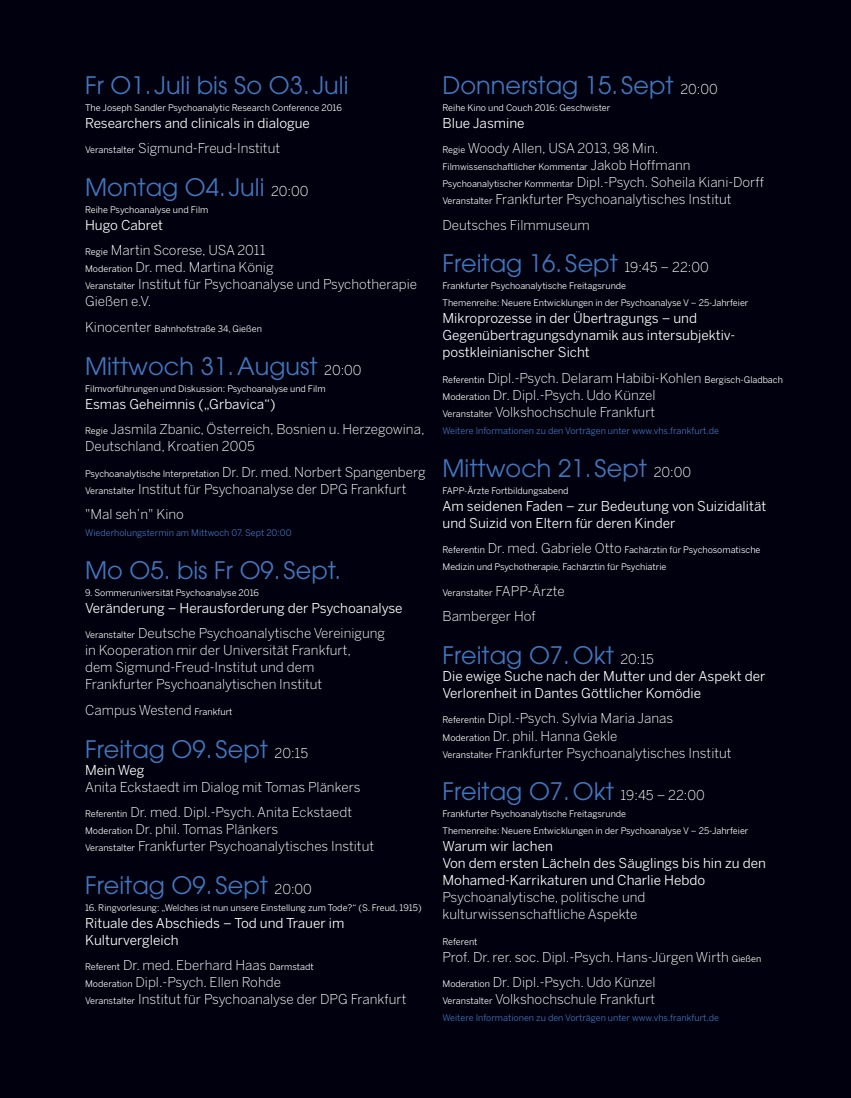
<style>
.page{position:relative;width:851px;height:1098px;background:#fff}
.page>*{position:absolute;margin:0;border:0;box-sizing:border-box;transform-origin:0 0}
.t1{font:24px "ITC Avant Garde Pro";color:#4276bc}
.t2{font:300 13.5px/17px "Benton Sans";color:#fff}
.t3{font:13.5px/17px "Benton Sans";color:#fff}
.t4{font:9px/17px "Benton Sans";color:#fff}
.t5{font:9px "Benton Sans";color:#4276bc}
.s1{font-size:9px}
.s2{font-weight:300}
.s3{font-family:"Benton Sans";font-weight:300;font-size:13.5px;color:#fff}
.s4{font-weight:400}
.s5{font-weight:400;font-size:9px}
.s6{font-weight:300;font-size:13.5px}
</style>
<div class="page">
<div style="left:0;top:0;width:850px;height:1097px;background:#00000e"></div>
<h1 class="t1" style="left:85px;top:70px;width:265px">Fr 01. Juli bis So 03. Juli</h1>
<p class="t4" style="left:85px;top:99px;width:258px">The Joseph Sandler Psychoanalytic Research Conference 2016</p>
<p class="t3" style="left:85px;top:110px;width:226px;line-height:25.5px">Researchers and clinicals in dialogue<br><span class="s1">Veranstalter</span> <span class="s2">Sigmund-Freud-Institut</span></p>
<h1 class="t1" style="left:85px;top:172px;width:225px">Montag 04. Juli <span class="s3">20:00</span></h1>
<p class="t4" style="left:85px;top:201px;width:125px">Reihe Psychoanalyse und Film</p>
<p class="t2" style="left:85px;top:212px;width:182px;line-height:25.5px"><span class="s4">Hugo Cabret<br></span><span class="s5">Regie</span> Martin Scorese, USA 2011</p>
<p class="t2" style="left:85px;top:259px;width:333px"><span class="s5">Moderation</span> Dr. med. Martina König<br><span class="s5">Veranstalter</span> Institut für Psychoanalyse und Psychotherapie<br>Gießen e.V.</p>
<p class="t4" style="left:85px;top:320px;width:178px"><span class="s6">Kinocenter</span> Bahnhofstraße 34, Gießen</p>
<h1 class="t1" style="left:85px;top:350px;width:278px">Mittwoch 31.August <span class="s3">20:00</span></h1>
<p class="t4" style="left:85px;top:379px;width:242px">Filmvorführungen und Diskussion: Psychoanalyse und Film</p>
<p class="t2" style="left:85px;top:390px;width:341px;line-height:25.5px"><span class="s4">Esmas Geheimnis („Grbavica“)<br></span><span class="s5">Regie</span> Jasmila Zbanic, Österreich, Bosnien u. Herzegowina,</p>
<p class="t2" style="left:85px;top:437px;width:171px">Deutschland, Kroatien 2005</p>
<p class="t4" style="left:85px;top:464px;width:342px">Psychoanalytische Interpretation <span class="s6">Dr. Dr. med. Norbert Spangenberg</span></p>
<p class="t2" style="left:85px;top:475px;width:323px;line-height:25.5px"><span class="s5">Veranstalter</span> Institut für Psychoanalyse der DPG Frankfurt "Mal seh’n" Kino</p>
<p class="t5" style="left:85px;top:527px;width:208px">Wiederholungstermin am Mittwoch 07. Sept 20:00</p>
<h1 class="t1" style="left:85px;top:555px;width:257px">Mo 05. bis Fr 09. Sept.</h1>
<p class="t4" style="left:85px;top:583px;width:175px">9. Sommeruniversität Psychoanalyse 2016</p>
<p class="t3" style="left:85px;top:594px;width:319px;line-height:25.5px">Veränderung – Herausforderung der Psychoanalyse<br><span class="s1">Veranstalter</span> <span class="s2">Deutsche Psychoanalytische Vereinigung</span></p>
<p class="t2" style="left:85px;top:641px;width:267px">in Kooperation mir der Universität Frankfurt, dem Sigmund-Freud-Institut und dem<br>Frankfurter Psychoanalytischen Institut</p>
<p class="t2" style="left:85px;top:701px;width:149px">Campus Westend <span class="s5">Frankfurt</span></p>
<h1 class="t1" style="left:85px;top:733px;width:224px">Freitag 09. Sept <span class="s3">20:15</span></h1>
<p class="t3" style="left:85px;top:760px;width:61px">Mein Weg</p>
<p class="t2" style="left:85px;top:773px;width:277px;line-height:25.5px">Anita Eckstaedt im Dialog mit Tomas Plänkers<br><span class="s5">Referentin</span> Dr. med. Dipl.-Psych. Anita Eckstaedt</p>
<p class="t2" style="left:85px;top:820px;width:290px"><span class="s5">Moderation</span> Dr. phil. Tomas Plänkers<br><span class="s5">Veranstalter</span> Frankfurter Psychoanalytisches Institut</p>
<h1 class="t1" style="left:85px;top:869px;width:228px">Freitag 09. Sept <span class="s3">20:00</span></h1>
<p class="t4" style="left:85px;top:898px;width:338px">16. Ringvorlesung: „Welches ist nun unsere Einstellung zum Tode?“ (S. Freud, 1915)</p>
<p class="t3" style="left:85px;top:913px;width:261px">Rituale des Abschieds – Tod und Trauer im<br>Kulturvergleich</p>
<p class="t2" style="left:85px;top:956px;width:323px"><span class="s5">Referent</span> Dr. med. Eberhard Haas <span class="s5">Darmstadt<br>Moderation</span> Dipl.-Psych. Ellen Rohde<br><span class="s5">Veranstalter</span> Institut für Psychoanalyse der DPG Frankfurt</p>
<h1 class="t1" style="left:442px;top:70px;width:277px">Donnerstag 15. Sept <span class="s3">20:00</span></h1>
<p class="t4" style="left:442px;top:99px;width:169px">Reihe Kino und Couch 2016: Geschwister</p>
<p class="t2" style="left:442px;top:110px;width:217px;line-height:25.5px"><span class="s4">Blue Jasmine<br></span><span class="s5">Regie</span> Woody Allen, USA 2013, 98 Min.</p>
<p class="t4" style="left:442px;top:158px;width:249px">Filmwissenschaftlicher Kommentar <span class="s6">Jakob Hoffmann</span></p>
<p class="t2" style="left:442px;top:174px;width:323px"><span class="s5">Psychoanalytischer Kommentar</span> Dipl.-Psych. Soheila Kiani-Dorff<br><span class="s5">Veranstalter</span> Frankfurter Psychoanalytisches Institut</p>
<p class="t2" style="left:442px;top:216px;width:149px">Deutsches Filmmuseum</p>
<h1 class="t1" style="left:442px;top:248px;width:268px">Freitag 16. Sept <span class="s3">19:45 – 22:00</span></h1>
<p class="t4" style="left:442px;top:277px;width:307px">Frankfurter Psychoanalytische Freitagsrunde<br>Themenreihe: Neuere Entwicklungen in der Psychoanalyse V – 25-Jahrfeier</p>
<p class="t3" style="left:442px;top:310px;width:294px">Mikroprozesse in der Übertragungs – und<br>Gegenübertragungsdynamik aus intersubjektiv&shy;postkleinianischer Sicht</p>
<p class="t2" style="left:442px;top:369px;width:342px"><span class="s5">Referentin</span> Dipl.-Psych. Delaram Habibi-Kohlen <span class="s5">Bergisch-Gladbach<br>Moderation</span> Dr. Dipl.-Psych. Udo Künzel<br><span class="s5">Veranstalter</span> Volkshochschule Frankfurt</p>
<p class="t5" style="left:442px;top:425px;width:278px">Weitere Informationen zu den Vorträgen unter www.vhs.frankfurt.de</p>
<h1 class="t1" style="left:442px;top:453px;width:250px">Mittwoch 21. Sept <span class="s3">20:00</span></h1>
<p class="t4" style="left:442px;top:481px;width:127px">FAPP-Ärzte Fortbildungsabend</p>
<p class="t3" style="left:442px;top:497px;width:325px">Am seidenen Faden – zur Bedeutung von Suizidalität und Suizid von Eltern für deren Kinder</p>
<p class="t4" style="left:442px;top:541px;width:319px">Referentin <span class="s6">Dr. med. Gabriele Otto</span> Fachärztin für Psychosomatische<br>Medizin und Psychotherapie, Fachärztin für Psychiatrie</p>
<p class="t4" style="left:442px;top:583px;width:124px">Veranstalter <span class="s6">FAPP-Ärzte</span></p>
<p class="t2" style="left:442px;top:607px;width:95px">Bamberger Hof</p>
<h1 class="t1" style="left:442px;top:640px;width:213px">Freitag 07.Okt <span class="s3">20:15</span></h1>
<p class="t3" style="left:442px;top:667px;width:324px">Die ewige Suche nach der Mutter und der Aspekt der<br>Verlorenheit in Dantes Göttlicher Komödie</p>
<p class="t2" style="left:442px;top:709px;width:290px"><span class="s5">Referentin</span> Dipl.-Psych. Sylvia Maria Janas<br><span class="s5">Moderation</span> Dr. phil. Hanna Gekle<br><span class="s5">Veranstalter</span> Frankfurter Psychoanalytisches Institut</p>
<h1 class="t1" style="left:442px;top:776px;width:264px">Freitag 07.Okt <span class="s3">19:45 – 22:00</span></h1>
<p class="t4" style="left:442px;top:805px;width:307px">Frankfurter Psychoanalytische Freitagsrunde<br>Themenreihe: Neuere Entwicklungen in der Psychoanalyse V – 25-Jahrfeier</p>
<p class="t3" style="left:442px;top:837px;width:325px">Warum wir lachen<br>Von dem ersten Lächeln des Säuglings bis hin zu den<br>Mohamed-Karrikaturen und Charlie Hebdo</p>
<p class="t2" style="left:442px;top:888px;width:204px">Psychoanalytische, politische und kulturwissenschaftliche Aspekte</p>
<p class="t4" style="left:442px;top:932px;width:37px">Referent</p>
<p class="t2" style="left:442px;top:943px;width:320px;line-height:25.5px">Prof. Dr. rer. soc. Dipl.-Psych. Hans-Jürgen Wirth <span class="s5">Gießen<br>Moderation</span> Dr. Dipl.-Psych. Udo Künzel</p>
<p class="t2" style="left:442px;top:990px;width:214px"><span class="s5">Veranstalter</span> Volkshochschule Frankfurt</p>
<p class="t5" style="left:442px;top:1012px;width:278px">Weitere Informationen zu den Vorträgen unter www.vhs.frankfurt.de</p>
</div>
